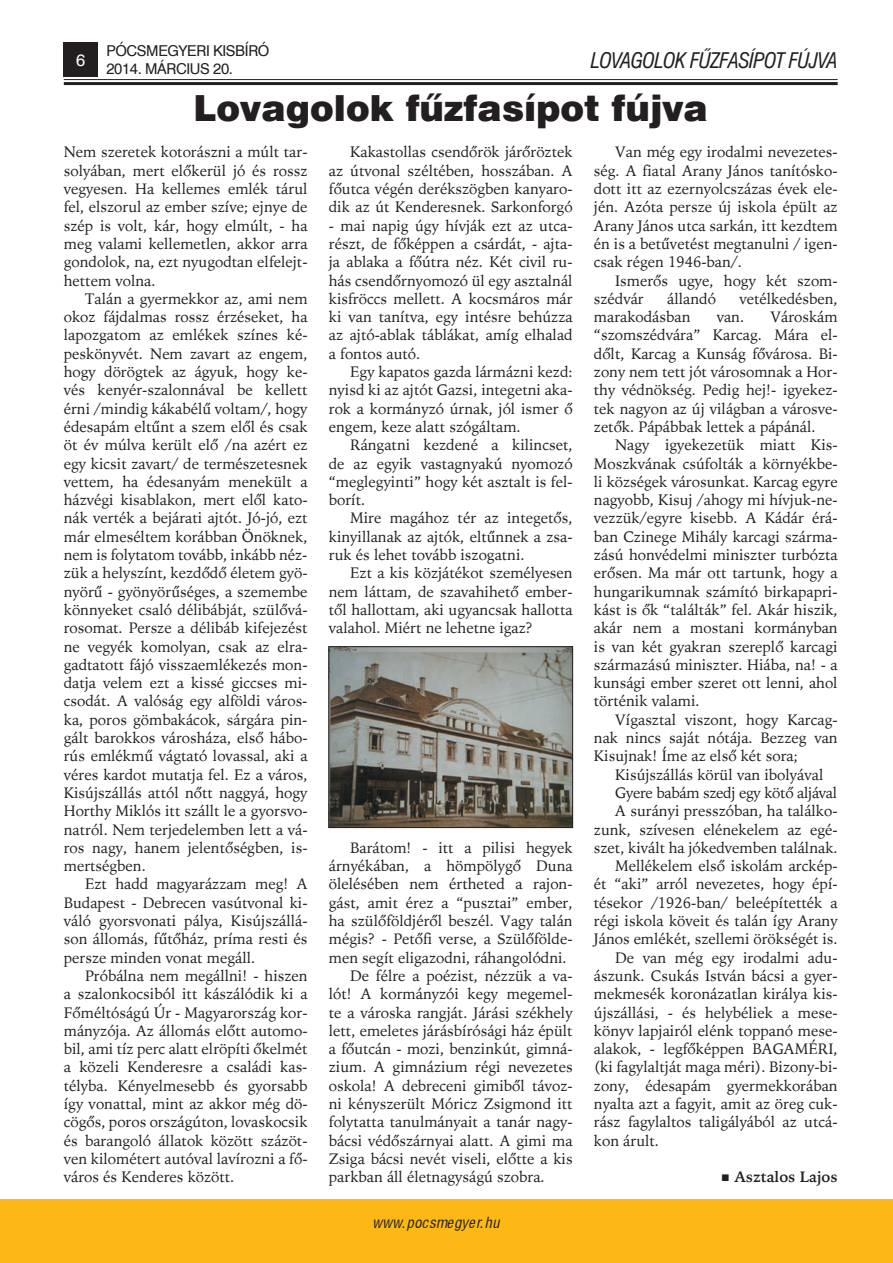
<style>
.page{position:relative;width:893px;height:1263px;background:#fff}
.page>*{position:absolute;margin:0;border:0;box-sizing:border-box;transform-origin:0 0}
.t1{font:900 36px "H Swiss 721";color:#231f20}
.t2{font:italic condensed 21px "H Swiss 721";letter-spacing:-.025em;color:#231f20}
.t3{font:16.5px "H Swiss 721";color:#fff}
.t4{font:15px/18.3px "H Iowan Old Style";color:#231f20;text-align:justify}
.t5{font:15px/18.3px "H Swiss 721";letter-spacing:-.025em;color:#231f20}
.t6{font:15px "H Iowan Old Style";letter-spacing:-.02em;color:#231f20}
.t7{font:italic condensed 15px "Switzerland";color:#231f20}
.t8{font:700 15px "H Iowan Old Style";color:#231f20}
.s1{font-family:"Arial";font-weight:400;font-size:14.25px}
</style>
<div class="page">
<div style="left:64px;top:43px;width:34px;height:34px;background:#231f20"></div>
<hr style="left:64px;top:79px;width:774px;height:1px;background:#231f20">
<hr style="left:64px;top:82px;width:774px;height:3px;background:#231f20">
<div style="left:0;top:1199px;width:893px;height:64px;background:#fcb814"></div>
<img style="left:330px;top:648px;width:241px;height:178px">
<div style="left:328px;top:646px;width:245px;height:182px;border:1px solid #231f20"></div>
<p class="t3" style="left:76px;top:50px;width:11px">6</p>
<p class="t5" style="left:106px;top:42px;width:165px">PÓCSMEGYERI KISBÍRÓ<br>2014. MÁRCIUS 20.</p>
<h2 class="t2" style="left:591px;top:47px;width:248px">LOVAGOLOK FŰZFASÍPOT FÚJVA</h2>
<h1 class="t1" style="left:193px;top:86px;width:516px">Lovagolok fűzfasípot fújva</h1>
<p class="t4" style="left:64px;top:143px;width:245px">Nem szeretek kotorászni a múlt tar&shy;solyában, mert előkerül jó és rossz vegyesen. Ha kellemes emlék tárul fel, elszorul az ember szíve; ejnye de szép is volt, kár, hogy elmúlt, - ha meg valami kellemetlen, akkor arra gondolok, na, ezt nyugodtan elfelejt&shy;hettem volna.</p>
<p class="t4" style="left:64px;top:289px;width:245px;text-indent:21px">Talán a gyermekkor az, ami nem okoz fájdalmas rossz érzéseket, ha lapozgatom az emlékek színes ké&shy;peskönyvét. Nem zavart az engem, hogy dörögtek az ágyuk, hogy ke&shy;vés kenyér-szalonnával be kellett érni /mindig kákabélű voltam/, hogy édesapám eltűnt a szem elől és csak öt év múlva került elő /na azért ez egy kicsit zavart/ de természetesnek vettem, ha édesanyám menekült a házvégi kisablakon, mert elől kato&shy;nák verték a bejárati ajtót. Jó-jó, ezt már elmeséltem korábban Önöknek, nem is folytatom tovább, inkább néz&shy;zük a helyszínt, kezdődő életem gyö&shy;nyörű - gyönyörűséges, a szemembe könnyeket csaló délibábját, szülővá&shy;rosomat. Persze a délibáb kifejezést ne vegyék komolyan, csak az elra&shy;gadtatott fájó visszaemlékezés mon&shy;datja velem ezt a kissé giccses mi&shy;csodát. A valóság egy alföldi város&shy;ka, poros gömbakácok, sárgára pin&shy;gált barokkos városháza, első hábo&shy;rús emlékmű vágtató lovassal, aki a véres kardot mutatja fel. Ez a város, Kisújszállás attól nőtt naggyá, hogy Horthy Miklós itt szállt le a gyorsvo&shy;natról. Nem terjedelemben lett a vá&shy;ros nagy, hanem jelentőségben, is&shy;mertségben.</p>
<p class="t4" style="left:64px;top:875px;width:245px;text-indent:21px">Ezt hadd magyarázzam meg! A Budapest - Debrecen vasútvonal ki&shy;váló gyorsvonati pálya, Kisújszállá&shy;son állomás, fűtőház, príma resti és persze minden vonat megáll.</p>
<p class="t4" style="left:64px;top:966px;width:245px;text-indent:21px">Próbálna nem megállni! - hiszen a szalonkocsiból itt kászálódik ki a Főméltóságú Úr - Magyarország kor&shy;mányzója. Az állomás előtt automo&shy;bil, ami tíz perc alatt elröpíti őkelmét a közeli Kenderesre a családi kas&shy;télyba. Kényelmesebb és gyorsabb így vonattal, mint az akkor még dö&shy;cögős, poros országúton, lovaskocsik és barangoló állatok között százöt&shy;ven kilométert autóval lavírozni a fő&shy;város és Kenderes között.</p>
<p class="t4" style="left:329px;top:143px;width:245px;text-indent:21px">Kakastollas csendőrök járőröztek az útvonal széltében, hosszában. A főutca végén derékszögben kanyaro&shy;dik az út Kenderesnek. Sarkonforgó</p>
<p class="t4" style="left:329px;top:216px;width:245px">- mai napig úgy hívják ezt az utca&shy;részt, de főképpen a csárdát, - ajta&shy;ja ablaka a főútra néz. Két civil ru&shy;hás csendőrnyomozó ül egy asztalnál kisfröccs mellett. A kocsmáros már ki van tanítva, egy intésre behúzza az ajtó-ablak táblákat, amíg elhalad a fontos autó.</p>
<p class="t4" style="left:329px;top:362px;width:245px;text-indent:21px">Egy kapatos gazda lármázni kezd: nyisd ki az ajtót Gazsi, integetni aka&shy;rok a kormányzó úrnak, jól ismer ő engem, keze alatt szógáltam.</p>
<p class="t4" style="left:329px;top:436px;width:245px;text-indent:21px">Rángatni kezdené a kilincset, de az egyik vastagnyakú nyomozó “meglegyinti” hogy két asztalt is fel&shy;borít.</p>
<p class="t4" style="left:329px;top:509px;width:245px;text-indent:21px">Mire magához tér az integetős, kinyillanak az ajtók, eltűnnek a zsa&shy;ruk és lehet tovább iszogatni.</p>
<p class="t4" style="left:329px;top:564px;width:245px;text-indent:21px">Ezt a kis közjátékot személyesen nem láttam, de szavahihető ember&shy;től hallottam, aki ugyancsak hallotta valahol. Miért ne lehetne igaz?</p>
<p class="t4" style="left:350px;top:838px;width:224px">Barátom! - itt a pilisi hegyek</p>
<p class="t4" style="left:329px;top:857px;width:245px">árnyékában, a hömpölygő Duna</p>
<p class="t4" style="left:329px;top:875px;width:245px">ölelésében nem értheted a rajon-</p>
<p class="t4" style="left:329px;top:893px;width:245px">gást, amit érez a “pusztai” ember,</p>
<p class="t4" style="left:329px;top:911px;width:245px">ha szülőföldjéről beszél. Vagy talán</p>
<p class="t4" style="left:329px;top:930px;width:245px">mégis? - Petőfi verse, a Szülőfölde-</p>
<p class="t4" style="left:329px;top:948px;width:239px">men segít eligazodni, ráhangolódni.</p>
<p class="t4" style="left:350px;top:966px;width:224px">De félre a poézist, nézzük a va-</p>
<p class="t4" style="left:329px;top:985px;width:245px">lót! A kormányzói kegy megemel-</p>
<p class="t4" style="left:329px;top:1003px;width:245px">te a városka rangját. Járási székhely</p>
<p class="t4" style="left:329px;top:1021px;width:245px">lett, emeletes járásbírósági ház épült</p>
<p class="t4" style="left:329px;top:1040px;width:245px">a főutcán - mozi, benzinkút, gimná-</p>
<p class="t4" style="left:329px;top:1058px;width:245px">zium. A gimnázium régi nevezetes</p>
<p class="t4" style="left:329px;top:1076px;width:245px">oskola! A debreceni gimiből távoz-</p>
<p class="t4" style="left:329px;top:1094px;width:245px">ni kényszerült Móricz Zsigmond itt</p>
<p class="t4" style="left:329px;top:1113px;width:245px">folytatta tanulmányait a tanár nagy-</p>
<p class="t4" style="left:329px;top:1131px;width:245px">bácsi védőszárnyai alatt. A gimi ma</p>
<p class="t4" style="left:329px;top:1149px;width:245px">Zsiga bácsi nevét viseli, előtte a kis</p>
<p class="t4" style="left:329px;top:1168px;width:217px">parkban áll életnagyságú szobra.</p>
<p class="t7" style="left:372px;top:1213px;width:129px">www.pocsmegyer.hu</p>
<p class="t4" style="left:594px;top:143px;width:245px;text-indent:21px">Van még egy irodalmi nevezetes&shy;ség. A fiatal Arany János tanítósko&shy;dott itt az ezernyolcszázas évek ele&shy;jén. Azóta persze új iskola épült az Arany János utca sarkán, itt kezdtem én is a betűvetést megtanulni / igen&shy;csak régen 1946-ban/.</p>
<p class="t4" style="left:594px;top:271px;width:245px;text-indent:21px">Ismerős ugye, hogy két szom&shy;szédvár</p>
<p class="t4" style="left:667px;top:289px;width:50px">állandó</p>
<p class="t4" style="left:739px;top:289px;width:100px">vetélkedésben,</p>
<p class="t4" style="left:594px;top:308px;width:98px">marakodásban</p>
<p class="t4" style="left:717px;top:308px;width:29px">van.</p>
<p class="t4" style="left:594px;top:308px;width:245px;text-indent:176px">Városkám “szomszédvára” Karcag. Mára el&shy;dőlt, Karcag a Kunság fővárosa. Bi&shy;zony nem tett jót városomnak a Hor&shy;thy védnökség. Pedig hej!- igyekez&shy;tek nagyon az új világban a városve&shy;zetők. Pápábbak lettek a pápánál.</p>
<p class="t4" style="left:594px;top:436px;width:245px;text-indent:21px">Nagy igyekezetük miatt Kis-Moszkvának csúfolták a környékbe&shy;li községek városunkat. Karcag egyre nagyobb, Kisuj /ahogy mi hívjuk-ne&shy;vezzük/egyre kisebb. A Kádár érá&shy;ban Czinege Mihály karcagi szárma&shy;zású honvédelmi miniszter turbózta erősen. Ma már ott tartunk, hogy a hungarikumnak számító birkapapri&shy;kást is ők “találták” fel. Akár hiszik, akár nem a mostani kormányban is van két gyakran szereplő karcagi származású miniszter. Hiába, na! - a kunsági ember szeret ott lenni, ahol történik valami.</p>
<p class="t4" style="left:594px;top:710px;width:245px;text-indent:21px">Vígasztal viszont, hogy Karcag&shy;nak nincs saját nótája. Bezzeg van Kisujnak! Íme az első két sora;</p>
<p class="t4" style="left:615px;top:765px;width:210px">Kisújszállás körül van ibolyával</p>
<p class="t6" style="left:615px;top:783px;width:224px">Gyere babám szedj egy kötő aljával</p>
<p class="t4" style="left:615px;top:802px;width:224px">A surányi presszóban, ha találko-</p>
<p class="t4" style="left:594px;top:820px;width:245px">zunk, szívesen elénekelem az egé-</p>
<p class="t4" style="left:594px;top:838px;width:245px">szet, kivált ha jókedvemben találnak.</p>
<p class="t4" style="left:615px;top:857px;width:224px">Mellékelem első iskolám arckép-</p>
<p class="t4" style="left:594px;top:875px;width:245px">ét “aki” arról nevezetes, hogy épí-</p>
<p class="t4" style="left:594px;top:893px;width:245px">tésekor /1926-ban/ beleépítették a</p>
<p class="t4" style="left:594px;top:911px;width:245px">régi iskola köveit és talán így Arany</p>
<p class="t4" style="left:594px;top:930px;width:245px">János emlékét, szellemi örökségét is.</p>
<p class="t4" style="left:615px;top:948px;width:224px">De van még egy irodalmi adu-</p>
<p class="t4" style="left:594px;top:966px;width:245px">ászunk. Csukás István bácsi a gyer-</p>
<p class="t4" style="left:594px;top:985px;width:245px">mekmesék koronázatlan királya kis-</p>
<p class="t4" style="left:594px;top:1003px;width:245px">újszállási, - és helybéliek a mese-</p>
<p class="t4" style="left:594px;top:1021px;width:245px">könyv lapjairól elénk toppanó mese-</p>
<p class="t4" style="left:594px;top:1040px;width:245px">alakok, - legfőképpen BAGAMÉRI,</p>
<p class="t4" style="left:594px;top:1058px;width:245px">(ki fagylaltját maga méri). Bizony-bi-</p>
<p class="t4" style="left:594px;top:1076px;width:245px">zony, édesapám gyermekkorában</p>
<p class="t4" style="left:594px;top:1094px;width:245px">nyalta azt a fagyit, amit az öreg cuk-</p>
<p class="t4" style="left:594px;top:1113px;width:245px">rász fagylaltos taligályából az utcá-</p>
<p class="t4" style="left:594px;top:1131px;width:67px">kon árult.</p>
<p class="t8" style="left:721px;top:1167px;width:118px"><span class="s1">■</span> Asztalos Lajos</p>
</div>
